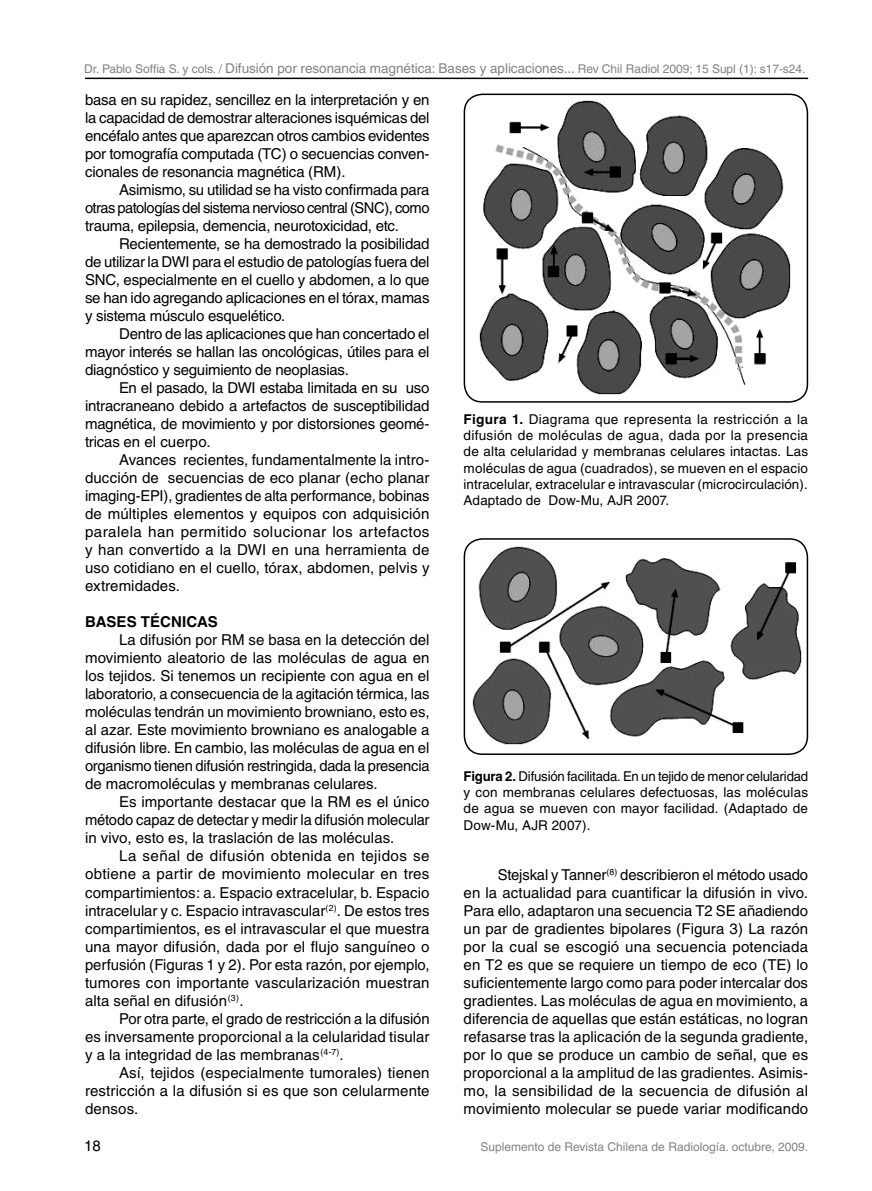
<style>
.page{position:relative;width:872px;height:1191px;background:#fff}
.page>*{position:absolute;margin:0;border:0;box-sizing:border-box;transform-origin:0 0}
.t1{font:15px/18px "Helvetica";color:#000;text-align:justify}
.t2{font:700 15px "Helvetica";letter-spacing:.005em;color:#000}
.t3{font:13.5px/16.2px "Helvetica";letter-spacing:.01em;color:#000;text-align:justify}
.t4{font:12px "Helvetica";color:#808285}
.s1{font-size:13.5px}
.s2{font-weight:700}
</style>
<div class="page">
<hr style="left:85px;top:78px;width:723px;height:1px;background:#000">
<img style="left:479px;top:100px;width:311px;height:294px">
<div style="left:463px;top:94px;width:345px;height:309px;border:2px solid #000;border-radius:18px"></div>
<img style="left:472px;top:547px;width:329px;height:197px">
<div style="left:463px;top:538px;width:345px;height:217px;border:2px solid #000;border-radius:18px"></div>
<p class="t4" style="left:84px;top:61px;width:723px">Dr. Pablo Soffia S. y cols. / <span class="s1">Difusión por resonancia magnética: Bases y aplicaciones...</span> Rev Chil Radiol 2009; 15 Supl (1): s17-s24.</p>
<p class="t1" style="left:85px;top:91px;width:346px">basa en su rapidez, sencillez en la interpretación y en la capacidad de demostrar alteraciones isquémicas del encéfalo antes que aparezcan otros cambios evidentes por tomografía computada (TC) o secuencias conven&shy;cionales de resonancia magnética (RM).</p>
<p class="t1" style="left:85px;top:181px;width:346px;text-indent:34px">Asimismo, su utilidad se ha visto confirmada para otras patologías del sistema nervioso central (SNC), como trauma, epilepsia, demencia, neurotoxicidad, etc.</p>
<p class="t1" style="left:85px;top:235px;width:346px;text-indent:34px">Recientemente, se ha demostrado la posibilidad de utilizar la DWI para el estudio de patologías fuera del SNC, especialmente en el cuello y abdomen, a lo que se han ido agregando aplicaciones en el tórax, mamas y sistema músculo esquelético.</p>
<p class="t1" style="left:85px;top:325px;width:346px;text-indent:34px">Dentro de las aplicaciones que han concertado el mayor interés se hallan las oncológicas, útiles para el diagnóstico y seguimiento de neoplasias.</p>
<p class="t1" style="left:85px;top:379px;width:346px;text-indent:34px">En el pasado, la DWI estaba limitada en su uso intracraneano debido a artefactos de susceptibilidad magnética, de movimiento y por distorsiones geomé&shy;tricas en el cuerpo.</p>
<p class="t1" style="left:85px;top:451px;width:346px;text-indent:34px">Avances recientes, fundamentalmente la intro&shy;ducción de secuencias de eco planar (echo planar imaging-EPI), gradientes de alta performance, bobinas de múltiples elementos y equipos con adquisición paralela han permitido solucionar los artefactos y han convertido a la DWI en una herramienta de uso cotidiano en el cuello, tórax, abdomen, pelvis y extremidades.</p>
<p class="t2" style="left:85px;top:613px;width:134px">BASES TÉCNICAS</p>
<p class="t1" style="left:85px;top:631px;width:346px;text-indent:34px">La difusión por RM se basa en la detección del movimiento aleatorio de las moléculas de agua en los tejidos. Si tenemos un recipiente con agua en el laboratorio, a consecuencia de la agitación térmica, las moléculas tendrán un movimiento browniano, esto es, al azar. Este movimiento browniano es analogable a difusión libre. En cambio, las moléculas de agua en el organismo tienen difusión restringida, dada la presencia de macromoléculas y membranas celulares.</p>
<p class="t1" style="left:85px;top:793px;width:346px;text-indent:34px">Es importante destacar que la RM es el único método capaz de detectar y medir la difusión molecular in vivo, esto es, la traslación de las moléculas.</p>
<p class="t1" style="left:85px;top:847px;width:346px;text-indent:34px">La señal de difusión obtenida en tejidos se obtiene a partir de movimiento molecular en tres compartimientos: a. Espacio extracelular, b. Espacio intracelular y c. Espacio intravascular<sup>(2)</sup>. De estos tres compartimientos, es el intravascular el que muestra una mayor difusión, dada por el flujo sanguíneo o perfusión (Figuras 1 y 2). Por esta razón, por ejemplo, tumores con importante vascularización muestran alta señal en difusión<sup>(3)</sup>.</p>
<p class="t1" style="left:85px;top:1009px;width:346px;text-indent:34px">Por otra parte, el grado de restricción a la difusión es inversamente proporcional a la celularidad tisular y a la integridad de las membranas<sup>(4-7)</sup>.</p>
<p class="t1" style="left:85px;top:1063px;width:346px;text-indent:34px">Así, tejidos (especialmente tumorales) tienen restricción a la difusión si es que son celularmente densos.</p>
<p class="t1" style="left:84px;top:1136px;width:18px">18</p>
<p class="t3" style="left:463px;top:411px;width:346px"><span class="s2">Figura 1.</span> Diagrama que representa la restricción a la difusión de moléculas de agua, dada por la presencia de alta celularidad y membranas celulares intactas. Las moléculas de agua (cuadrados), se mueven en el espacio intracelular, extracelular e intravascular (microcirculación).<br>Adaptado de Dow-Mu, AJR 2007.</p>
<p class="t3" style="left:463px;top:768px;width:346px"><span class="s2">Figura 2.</span> Difusión facilitada. En un tejido de menor celularidad y con membranas celulares defectuosas, las moléculas de agua se mueven con mayor facilidad. (Adaptado de Dow-Mu, AJR 2007).</p>
<p class="t1" style="left:463px;top:865px;width:346px;text-indent:34px">Stejskal y Tanner<sup>(8)</sup> describieron el método usado en la actualidad para cuantificar la difusión in vivo.<br>Para ello, adaptaron una secuencia T2 SE añadiendo un par de gradientes bipolares (Figura 3) La razón por la cual se escogió una secuencia potenciada en T2 es que se requiere un tiempo de eco (TE) lo suficientemente largo como para poder intercalar dos gradientes. Las moléculas de agua en movimiento, a diferencia de aquellas que están estáticas, no logran refasarse tras la aplicación de la segunda gradiente, por lo que se produce un cambio de señal, que es proporcional a la amplitud de las gradientes. Asimis&shy;mo, la sensibilidad de la secuencia de difusión al movimiento molecular se puede variar modificando</p>
<p class="t4" style="left:480px;top:1139px;width:329px">Suplemento de Revista Chilena de Radiología. octubre, 2009.</p>
</div>
